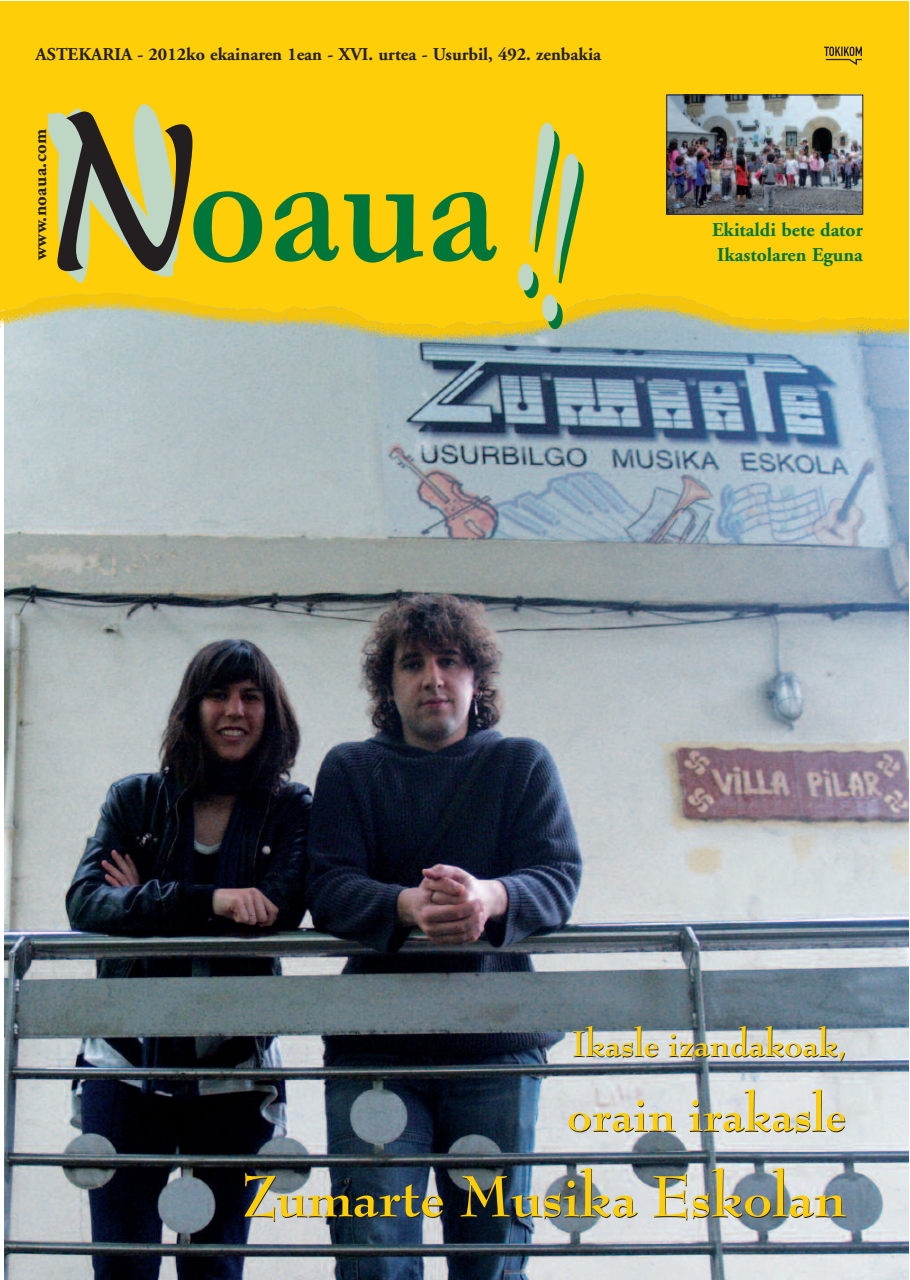
<style>
.page{position:relative;width:910px;height:1280px;background:#fff}
.page>*{position:absolute;margin:0;border:0;box-sizing:border-box;transform-origin:0 0}
.t1{font:700 63px "Bernhard Modern";color:#fece08;scale:.96 1}
.t2{font:700 54px "Bernhard Modern";color:#fece08;scale:.96 1}
.t3{font:700 39px "Bernhard Modern";color:#fece08;scale:.96 1}
.t4{font:700 19.5px "Adobe Garamond";color:#007638}
.t5{font:700 18.75px "Adobe Garamond";letter-spacing:.02em;color:#231f20}
.t6{font:700 18px "Adobe Garamond";color:#231f20}
</style>
<div class="page">
<img style="left:5px;top:469px;width:903px;height:810px">
<div style="left:0;top:1px;width:909px;height:65px;background:#fece08"></div>
<img style="left:0;top:66px;width:909px;height:403px">
<img style="left:0;top:293px;width:909px;height:105px">
<svg style="left:518px;top:122px;width:66px;height:208px;background:#cbc33b"></svg>
<svg style="left:275px;top:192px;width:148px;height:71px;background:#8ba61d"></svg>
<svg style="left:433px;top:192px;width:64px;height:70px;background:#80a21f"></svg>
<svg style="left:40px;top:99px;width:222px;height:205px;background:#c2ae30"></svg>
<img style="left:668px;top:97px;width:193px;height:116px">
<div style="left:666px;top:95px;width:197px;height:120px;border:1px solid #231f20"></div>
<svg style="left:824px;top:47px;width:38px;height:18px"></svg>
<p class="t6" style="left:36px;top:47px;width:567px">ASTEKARIA - 2012ko ekainaren 1ean - XVI. urtea - Usurbil, 492. zenbakia</p>
<p class="t5" style="left:33px;top:260px;width:132px;rotate:-90deg">www.noaua.com</p>
<p class="t4" style="left:712px;top:222px;width:152px">Ekitaldi bete dator</p>
<p class="t4" style="left:717px;top:247px;width:147px">Ikastolaren Eguna</p>
<h3 class="t3" style="left:572px;top:1025px;width:287px">Ikasle izandakoak,</h3>
<h2 class="t2" style="left:567px;top:1089px;width:293px">orain irakasle</h2>
<h1 class="t1" style="left:241px;top:1167px;width:632px">Zumarte Musika Eskolan</h1>
</div>
